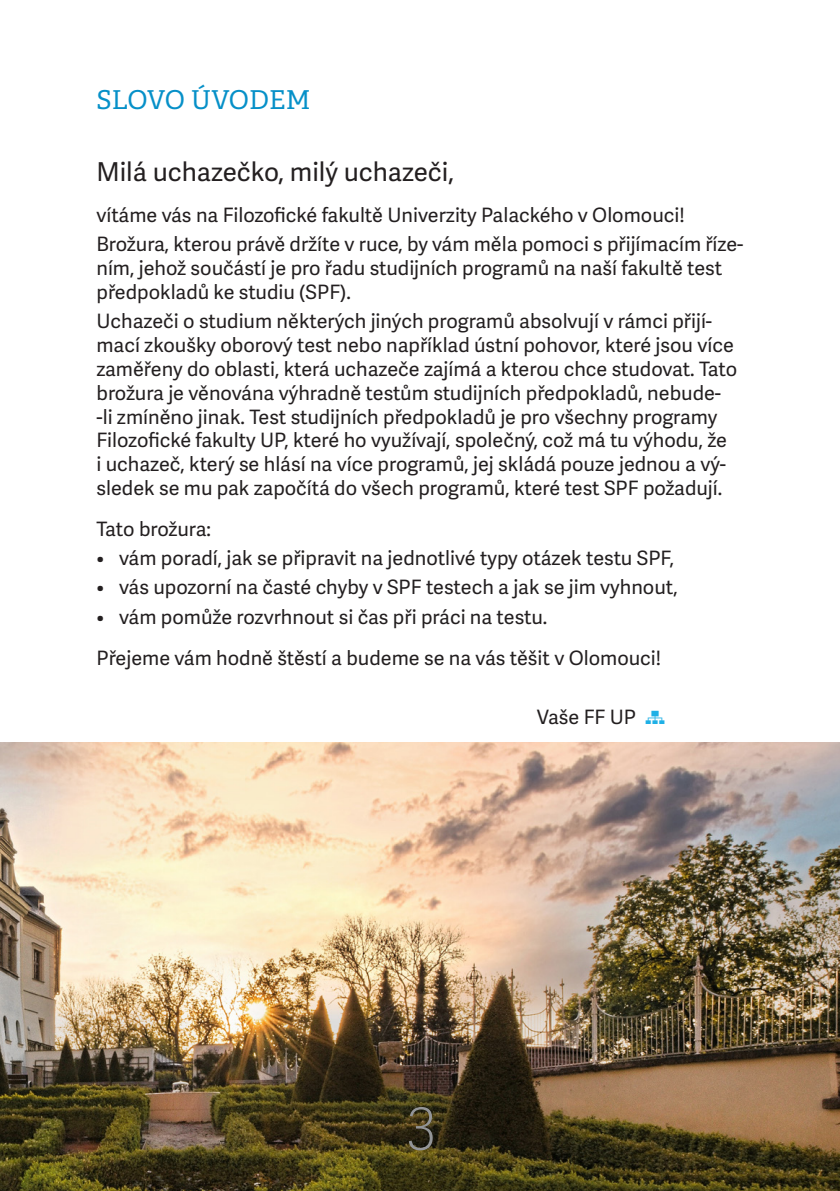
<style>
.page{position:relative;width:840px;height:1191px;background:#fff}
.page>*{position:absolute;margin:0;border:0;box-sizing:border-box;transform-origin:0 0}
.t1{font:100 58px "Adelle Sans";color:#939598}
.t2{font:26px "Adelle Sans";color:#231f20}
.nadpis{font:26px "Adelle";color:#0690c8}
.t3{font:19.8px/23.8px "Adelle Sans";color:#231f20}
.s1{color:#1fb0e6}
</style>
<div class="page">
<img style="left:0;top:743px;width:839px;height:448px">
<p class="nadpis" style="left:96px;top:84px;width:215px">SLOVO ÚVODEM</p>
<p class="t2" style="left:96px;top:157px;width:359px">Milá uchazečko, milý uchazeči,</p>
<p class="t3" style="left:96px;top:204px;width:589px">vítáme vás na Filozofické fakultě Univerzity Palackého v Olomouci!</p>
<p class="t3" style="left:96px;top:233px;width:648px">Brožura, kterou právě držíte v ruce, by vám měla pomoci s přĳímacím říze&shy;ním, jehož součástí je pro řadu studijních programů na naší fakultě test předpokladů ke studiu (SPF).</p>
<p class="t3" style="left:96px;top:310px;width:641px">Uchazeči o studium některých jiných programů absolvují v rámci přĳí&shy;mací zkoušky oborový test nebo například ústní pohovor, které jsou více zaměřeny do oblasti, která uchazeče zajímá a kterou chce studovat. Tato brožura je věnována výhradně testům studĳních předpokladů, nebude--li zmíněno jinak. Test studĳních předpokladů je pro všechny programy Filozofické fakulty UP, které ho využívají, společný, což má tu výhodu, že<br>i uchazeč, který se hlásí na více programů, jej skládá pouze jednou a vý&shy;sledek se mu pak započítá do všech programů, které test SPF požadují.</p>
<p class="t3" style="left:96px;top:517px;width:116px">Tato brožura:</p>
<p class="t3" style="left:96px;top:547px;width:579px">• vám poradí, jak se připravit na jednotlivé typy otázek testu SPF,</p>
<p class="t3" style="left:96px;top:576px;width:582px">• vás upozorní na časté chyby v SPF testech a jak se jim vyhnout,</p>
<p class="t3" style="left:96px;top:605px;width:452px">• vám pomůže rozvrhnout si čas při práci na testu.</p>
<p class="t3" style="left:96px;top:646px;width:566px">Přejeme vám hodně štěstí a budeme se na vás těšit v Olomouci!</p>
<p class="t3" style="left:536px;top:705px;width:130px">Vaše FF UP <span class="s1">u</span></p>
<p class="t1" style="left:406px;top:1095px;width:32px">3</p>
</div>
